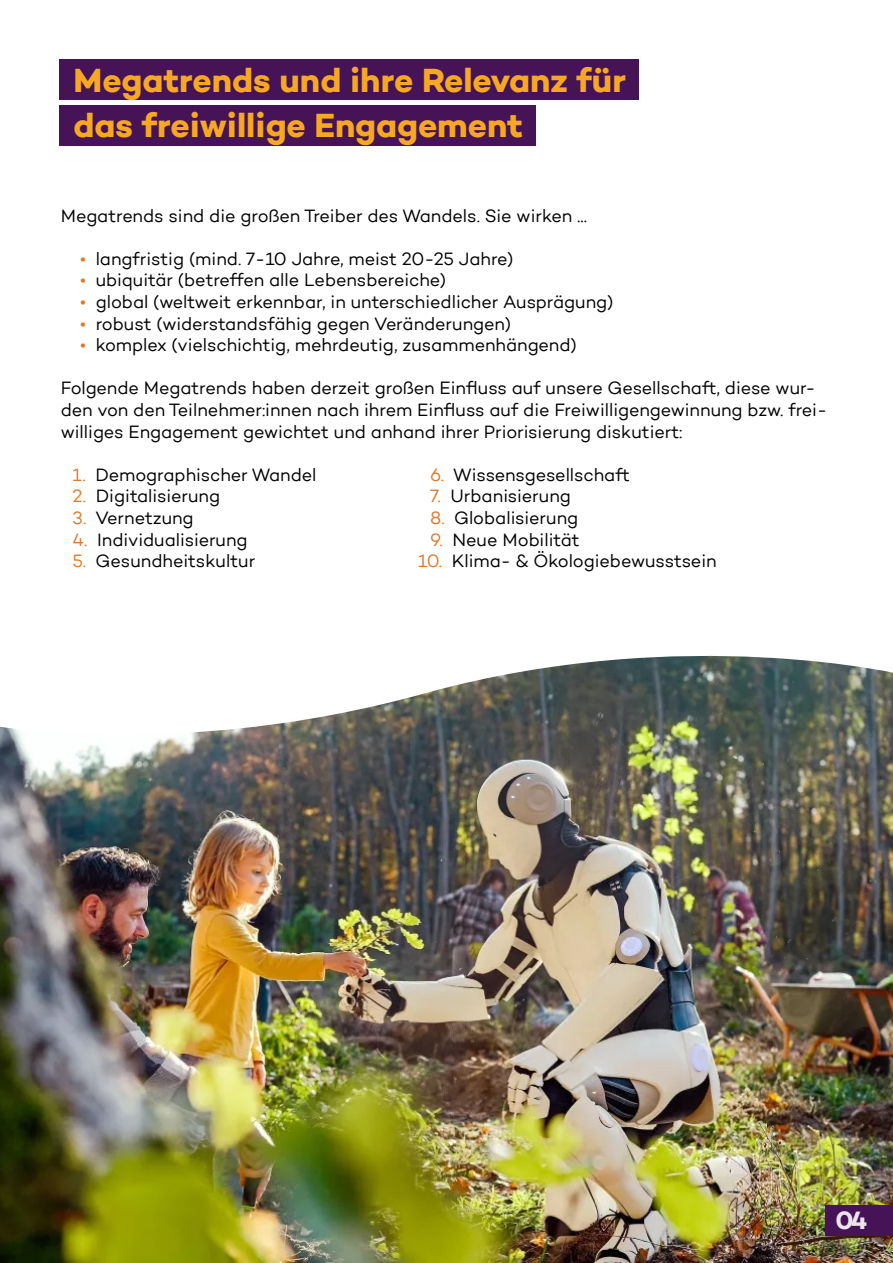
<style>
.page{position:relative;width:893px;height:1263px;background:#fff}
.page>*{position:absolute;margin:0;border:0;box-sizing:border-box;transform-origin:0 0}
.t1{font:700 33.75px/45px "Campton TT";color:#f7a823}
.t2{font:700 25.35px "Campton TT";color:#ede3ec}
.t3{font:18px/21.6px "Campton TT";letter-spacing:-.005em;color:#000}
.s1{color:#df7826}
</style>
<div class="page">
<img style="left:0;top:765px;width:893px;height:498px">
<div style="left:60px;top:105px;width:476px;height:41px;background:#451356"></div>
<div style="left:60px;top:60px;width:579px;height:40px;background:#451356"></div>
<svg style="left:0;top:655px;width:893px;height:110px"></svg>
<div style="left:826px;top:1205px;width:67px;height:30px;background:#451356"></div>
<h1 class="t1" style="left:74px;top:57px;width:554px">Megatrends und ihre Relevanz für das freiwillige Engagement</h1>
<p class="t3" style="left:61px;top:204px;width:528px">Megatrends sind die großen Treiber des Wandels. Sie wirken ...</p>
<p class="t3" style="left:80px;top:247px;width:435px"><span class="s1">•</span> langfristig (mind. 7-10 Jahre, meist 20-25 Jahre)</p>
<p class="t3" style="left:80px;top:269px;width:367px"><span class="s1">•</span> ubiquitär (betreffen alle Lebensbereiche)</p>
<p class="t3" style="left:80px;top:291px;width:535px"><span class="s1">•</span> global (weltweit erkennbar, in unterschiedlicher Ausprägung)</p>
<p class="t3" style="left:80px;top:312px;width:432px"><span class="s1">•</span> robust (widerstandsfähig gegen Veränderungen)</p>
<p class="t3" style="left:80px;top:334px;width:498px"><span class="s1">•</span> komplex (vielschichtig, mehrdeutig, zusammenhängend)</p>
<p class="t3" style="left:61px;top:377px;width:768px">Folgende Megatrends haben derzeit großen Einfluss auf unsere Gesellschaft, diese wur&shy;den von den Teilnehmer:innen nach ihrem Einfluss auf die Freiwilligengewinnung bzw. frei&shy;williges Engagement gewichtet und anhand ihrer Priorisierung diskutiert:</p>
<p class="t3" style="left:73px;top:463px;width:245px"><span class="s1">1.</span> Demographischer Wandel</p>
<p class="t3" style="left:73px;top:485px;width:149px"><span class="s1">2.</span> Digitalisierung</p>
<p class="t3" style="left:73px;top:507px;width:123px"><span class="s1">3.</span> Vernetzung</p>
<p class="t3" style="left:73px;top:528px;width:177px"><span class="s1">4.</span> Individualisierung</p>
<p class="t3" style="left:73px;top:550px;width:184px"><span class="s1">5.</span> Gesundheitskultur</p>
<p class="t3" style="left:430px;top:463px;width:201px"><span class="s1">6.</span> Wissensgesellschaft</p>
<p class="t3" style="left:430px;top:485px;width:142px"><span class="s1">7.</span> Urbanisierung</p>
<p class="t3" style="left:430px;top:507px;width:150px"><span class="s1">8.</span> Globalisierung</p>
<p class="t3" style="left:430px;top:528px;width:151px"><span class="s1">9.</span> Neue Mobilität</p>
<p class="t3" style="left:418px;top:550px;width:300px"><span class="s1">10.</span> Klima- &amp; Ökologiebewusstsein</p>
<h2 class="t2" style="left:835px;top:1204px;width:33px">04</h2>
</div>
